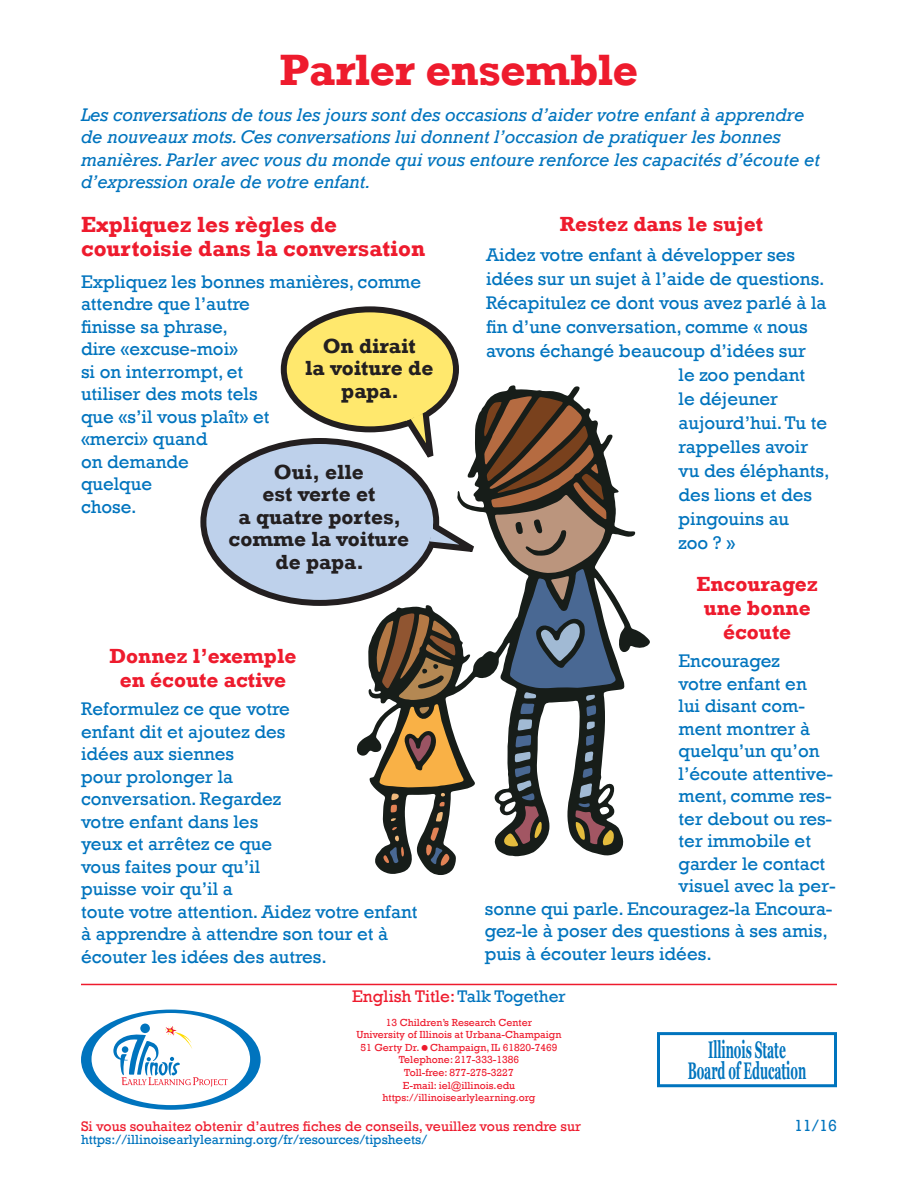
<style>
.page{position:relative;width:918px;height:1188px;background:#fff}
.page>*{position:absolute;margin:0;border:0;box-sizing:border-box;transform-origin:0 0}
.Tipsheet_Title{font:700 45px "Rockwell WGL";letter-spacing:-.015em;color:#ee1b2d}
.t1{font:700 24px/21px "Georgia";letter-spacing:-.005em;color:#0074be;text-align:center;scale:.5 1}
.t2{font:700 22.5px/24px "Rockwell WGL";color:#ee1b2d}
.t3{font:700 21px/22.5px "Rockwell WGL";color:#231f20;text-align:center}
.Heading_2_fr{font:700 21px/24px "Rockwell WGL";color:#ee1b2d;text-align:center}
.Normal-fr{font:18.75px/22.5px "Rockwell WGL";color:#0074be}
.Subtitle-fr{font:italic 18.75px/22.5px "Rockwell WGL";color:#0074be}
.t4{font:17.25px "Rockwell WGL";color:#ee1b2d}
.t5{font:16.5px "Rockwell WGL";color:#0074be}
.t6{font:14.25px "Rockwell WGL";color:#ee1b2d}
.t7{font:13.5px "Rockwell WGL";color:#0074be}
.t8{font:10.5px/12.6px "Rockwell WGL";color:#ee1b2d;text-align:center}
.s1{color:#0074be}
</style>
<div class="page">
<div style="left:657px;top:1032px;width:180px;height:55px;border:3px solid #0074be"></div>
<svg style="left:81px;top:1010px;width:180px;height:100px"></svg>
<hr style="left:81px;top:984px;width:756px;height:1px;background:#ee1b2d">
<svg style="left:357px;top:385px;width:293px;height:490px"></svg>
<div style="left:284px;top:309px;width:172px;height:120px;background:#ffe86d;border-radius:50%"></div>
<div style="left:281px;top:306px;width:178px;height:126px;border:6px solid #231f20;border-radius:50%"></div>
<div style="left:203px;top:441px;width:233px;height:162px;background:#bed1eb;border-radius:50%"></div>
<div style="left:200px;top:438px;width:239px;height:168px;border:6px solid #231f20;border-radius:50%"></div>
<svg style="left:375px;top:396px;width:241px;height:470px"></svg>
<p class="Tipsheet_Title" style="left:280px;top:34px;width:360px">Parler ensemble</p>
<p class="Subtitle-fr" style="left:81px;top:103px;width:740px">Les conversations de tous les jours sont des occasions d’aider votre enfant à apprendre de nouveaux mots. Ces conversations lui donnent l’occasion de pratiquer les bonnes manières. Parler avec vous du monde qui vous entoure renforce les capacités d’écoute et d’expression orale de votre enfant.</p>
<p class="t2" style="left:81px;top:211px;width:346px">Expliquez les règles de courtoisie dans la conversation</p>
<p class="Normal-fr" style="left:81px;top:270px;width:342px">Expliquez les bonnes manières, comme attendre que l’autre<br>finisse sa phrase,<br>dire «excuse-moi»<br>si on interrompt, et<br>utiliser des mots tels<br>que «s’il vous plaît» et<br>«merci» quand<br>on demande<br>quelque<br>chose.</p>
<p class="t3" style="left:305px;top:333px;width:130px">On dirait<br>la voiture de papa.</p>
<p class="t3" style="left:229px;top:459px;width:182px">Oui, elle<br>est verte et<br>a quatre portes, comme la voiture de papa.</p>
<h2 class="Heading_2_fr" style="left:109px;top:642px;width:189px">Donnez l’exemple en écoute active</h2>
<p class="Normal-fr" style="left:81px;top:697px;width:338px">Reformulez ce que votre<br>enfant dit et ajoutez des<br>idées aux siennes<br>pour prolonger la<br>conversation. Regardez<br>votre enfant dans les<br>yeux et arrêtez ce que<br>vous faites pour qu’il<br>puisse voir qu’il a<br>toute votre attention. Aidez votre enfant à apprendre à attendre son tour et à écouter les idées des autres.</p>
<h2 class="Heading_2_fr" style="left:560px;top:211px;width:205px">Restez dans le sujet</h2>
<p class="Normal-fr" style="left:486px;top:243px;width:311px">Aidez votre enfant à développer ses</p>
<p class="Normal-fr" style="left:486px;top:267px;width:340px">idées sur un sujet à l’aide de questions.</p>
<p class="Normal-fr" style="left:486px;top:291px;width:342px">Récapitulez ce dont vous avez parlé à la</p>
<p class="Normal-fr" style="left:486px;top:315px;width:323px">fin d’une conversation, comme « nous</p>
<p class="Normal-fr" style="left:486px;top:339px;width:321px">avons échangé beaucoup d’idées sur</p>
<p class="Normal-fr" style="left:679px;top:363px;width:128px">le zoo pendant</p>
<p class="Normal-fr" style="left:679px;top:387px;width:101px">le déjeuner</p>
<p class="Normal-fr" style="left:679px;top:411px;width:150px">aujourd’hui. Tu te</p>
<p class="Normal-fr" style="left:679px;top:435px;width:131px">rappelles avoir</p>
<p class="Normal-fr" style="left:679px;top:459px;width:152px">vu des éléphants,</p>
<p class="Normal-fr" style="left:679px;top:483px;width:135px">des lions et des</p>
<p class="Normal-fr" style="left:679px;top:507px;width:112px">pingouins au</p>
<p class="Normal-fr" style="left:679px;top:531px;width:58px">zoo ? »</p>
<h2 class="Heading_2_fr" style="left:696px;top:570px;width:123px">Encouragez une bonne écoute</h2>
<p class="Normal-fr" style="left:679px;top:649px;width:103px">Encouragez</p>
<p class="Normal-fr" style="left:679px;top:671px;width:130px">votre enfant en</p>
<p class="Normal-fr" style="left:679px;top:694px;width:128px">lui disant com-</p>
<p class="Normal-fr" style="left:679px;top:716px;width:133px">ment montrer à</p>
<p class="Normal-fr" style="left:679px;top:739px;width:142px">quelqu’un qu’on</p>
<p class="Normal-fr" style="left:679px;top:761px;width:156px">l’écoute attentive-</p>
<p class="Normal-fr" style="left:679px;top:784px;width:155px">ment, comme res-</p>
<p class="Normal-fr" style="left:679px;top:806px;width:155px">ter debout ou res-</p>
<p class="Normal-fr" style="left:679px;top:829px;width:134px">ter immobile et</p>
<p class="Normal-fr" style="left:679px;top:851px;width:148px">garder le contact</p>
<p class="Normal-fr" style="left:679px;top:874px;width:159px">visuel avec la per-</p>
<p class="Normal-fr" style="left:485px;top:896px;width:349px">sonne qui parle. Encouragez-la Encoura-</p>
<p class="Normal-fr" style="left:485px;top:919px;width:344px">gez-le à poser des questions à ses amis,</p>
<p class="Normal-fr" style="left:485px;top:941px;width:229px">puis à écouter leurs idées.</p>
<p class="t4" style="left:352px;top:983px;width:215px">English Title: <span class="s1">Talk Together</span></p>
<p class="t8" style="left:356px;top:1015px;width:207px">13 Children’s Research Center<br>University of Illinois at Urbana-Champaign</p>
<p class="t8" style="left:360px;top:1041px;width:199px">51 Gerty Dr. Champaign, IL 61820-7469</p>
<p class="t8" style="left:399px;top:1053px;width:122px">Telephone: 217-333-1386</p>
<p class="t8" style="left:404px;top:1066px;width:111px">Toll-free: 877-275-3227</p>
<p class="t8" style="left:403px;top:1078px;width:114px">E-mail: iel@illinois.edu</p>
<p class="t8" style="left:382px;top:1091px;width:155px">https://illinoisearlylearning.org</p>
<p class="t1" style="left:688px;top:1039px;width:239px">Illinois State<br>Board of Education</p>
<p class="t6" style="left:81px;top:1116px;width:502px">Si vous souhaitez obtenir d’autres fiches de conseils, veuillez vous rendre sur</p>
<p class="t5" style="left:794px;top:1113px;width:44px">11/16</p>
<p class="t7" style="left:81px;top:1130px;width:348px">https://illinoisearlylearning.org/fr/resources/tipsheets/</p>
</div>
